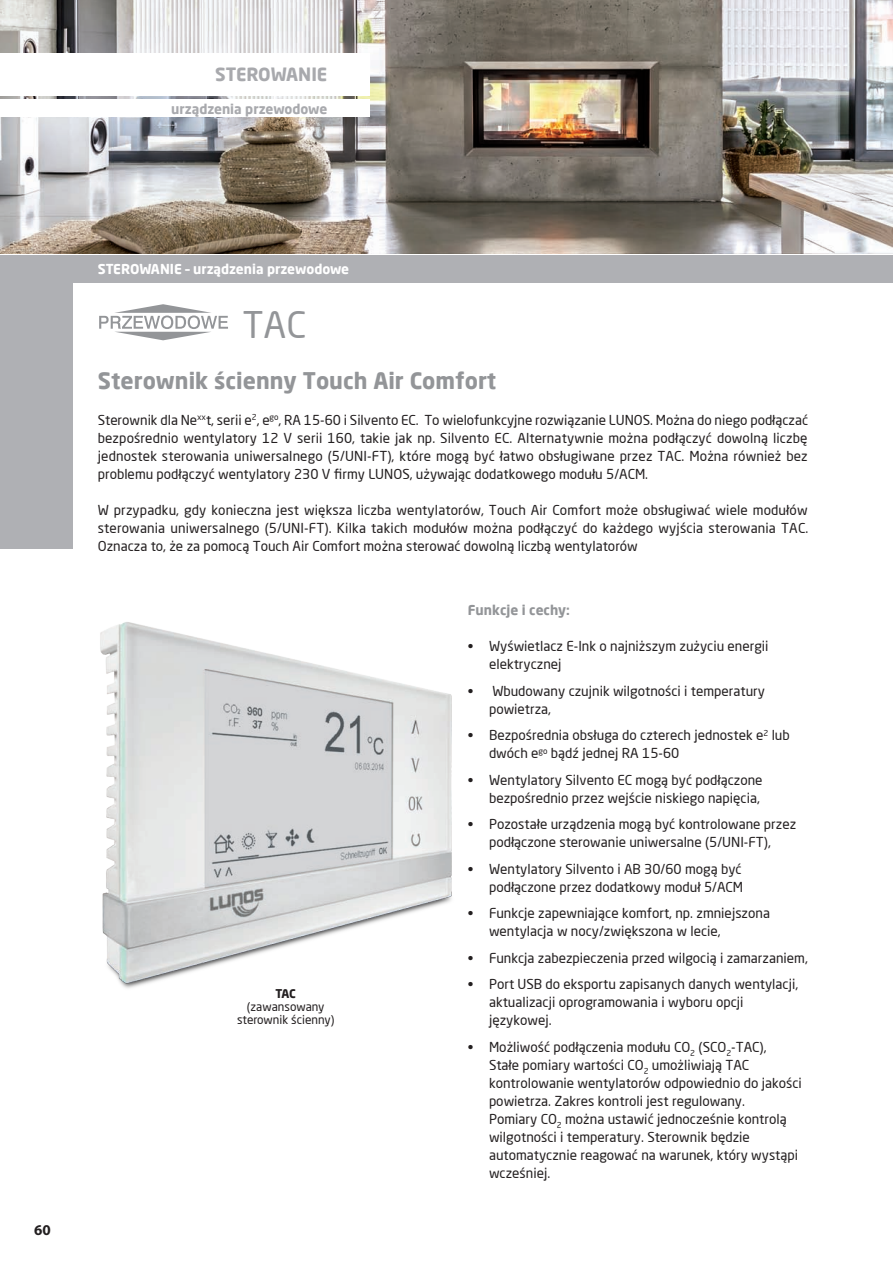
<style>
.page{position:relative;width:893px;height:1263px;background:#fff}
.page>*{position:absolute;margin:0;border:0;box-sizing:border-box;transform-origin:0 0}
.t1{font:36px "Neo Sans Pro";color:#939598}
.t2{font:700 22.5px "Neo Sans Pro";color:#939598}
.t3{font:700 18px "Neo Sans Pro";color:#a8a9ad}
.t4{font:700 15px "Myriad Pro";color:#231f20}
.t5{font:13.5px/18px "Neo Sans Pro";color:#231f20}
.t6{font:700 13.5px "Neo Sans Pro";color:#fff}
.t7{font:700 13.5px "Neo Sans Pro";color:#a8a9ad}
.t8{font:700 13.5px "Neo Sans Pro";color:#939598}
.t9{font:11.85px/13.2px "Neo Sans Pro";color:#231f20;text-align:center}
.t10{font:700 11.85px "Neo Sans Pro";color:#231f20}
</style>
<div class="page">
<div style="left:0;top:268px;width:72px;height:280px;background:#afb0b4"></div>
<div style="left:0;top:255px;width:893px;height:28px;background:#afb0b4"></div>
<img style="left:0;top:0;width:893px;height:253px">
<img style="left:100px;top:622px;width:352px;height:366px">
<svg style="left:99px;top:304px;width:129px;height:36px"></svg>
<div style="left:0;top:53px;width:370px;height:42px;background:#fff"></div>
<div style="left:0;top:100px;width:370px;height:17px;background:#fff"></div>
<h3 class="t3" style="left:215px;top:63px;width:114px">STEROWANIE</h3>
<p class="t7" style="left:171px;top:100px;width:158px">urządzenia przewodowe</p>
<p class="t4" style="left:34px;top:1220px;width:18px">60</p>
<p class="t6" style="left:98px;top:260px;width:253px">STEROWANIE – urządzenia przewodowe</p>
<h1 class="t1" style="left:242px;top:303px;width:65px">TAC</h1>
<h2 class="t2" style="left:98px;top:366px;width:400px">Sterownik ścienny Touch Air Comfort</h2>
<p class="t5" style="left:98px;top:411px;width:712px;text-align:justify">Sterownik dla Ne<sup>xx</sup>t, serii e<sup>2</sup>, e<sup>go</sup>, RA 15-60 i Silvento EC. To wielofunkcyjne rozwiązanie LUNOS. Można do niego podłączać bezpośrednio wentylatory 12 V serii 160, takie jak np. Silvento EC. Alternatywnie można podłączyć dowolną liczbę jednostek sterowania uniwersalnego (5/UNI-FT), które mogą być łatwo obsługiwane przez TAC. Można również bez problemu podłączyć wentylatory 230 V firmy LUNOS, używając dodatkowego modułu 5/ACM.</p>
<p class="t5" style="left:98px;top:501px;width:712px;text-align:justify">W przypadku, gdy konieczna jest większa liczba wentylatorów, Touch Air Comfort może obsługiwać wiele modułów sterowania uniwersalnego (5/UNI-FT). Kilka takich modułów można podłączyć do każdego wyjścia sterowania TAC.<br>Oznacza to, że za pomocą Touch Air Comfort można sterować dowolną liczbą wentylatorów</p>
<p class="t10" style="left:275px;top:986px;width:22px">TAC</p>
<p class="t9" style="left:237px;top:1000px;width:99px">(zawansowany sterownik ścienny)</p>
<p class="t8" style="left:468px;top:601px;width:104px">Funkcje i cechy:</p>
<p class="t5" style="left:489px;top:637px;width:281px;text-indent:-21px">• Wyświetlacz E-Ink o najniższym zużyciu energii elektrycznej</p>
<p class="t5" style="left:489px;top:681px;width:278px;text-indent:-21px">• Wbudowany czujnik wilgotności i temperatury powietrza,</p>
<p class="t5" style="left:489px;top:726px;width:302px;text-indent:-21px">• Bezpośrednia obsługa do czterech jednostek e<sup>2</sup> lub dwóch e<sup>go</sup> bądź jednej RA 15-60</p>
<p class="t5" style="left:468px;top:770px;width:296px;text-align:right">• Wentylatory Silvento EC mogą być podłączone bezpośrednio przez wejście niskiego napięcia,</p>
<p class="t5" style="left:468px;top:815px;width:330px;text-align:center">• Pozostałe urządzenia mogą być kontrolowane przez podłączone sterowanie uniwersalne (5/UNI-FT),</p>
<p class="t5" style="left:468px;top:859px;width:277px;text-align:right">• Wentylatory Silvento i AB 30/60 mogą być podłączone przez dodatkowy moduł 5/ACM</p>
<p class="t5" style="left:489px;top:904px;width:282px;text-indent:-21px">• Funkcje zapewniające komfort, np. zmniejszona wentylacja w nocy/zwiększona w lecie,</p>
<p class="t5" style="left:468px;top:948px;width:342px">• Funkcja zabezpieczenia przed wilgocią i zamarzaniem,</p>
<p class="t5" style="left:489px;top:975px;width:311px;text-indent:-21px">• Port USB do eksportu zapisanych danych wentylacji, aktualizacji oprogramowania i wyboru opcji językowej.</p>
<p class="t5" style="left:489px;top:1037px;width:314px;text-indent:-21px">• Możliwość podłączenia modułu CO<sub>2</sub> (SCO<sub>2</sub>-TAC),<br>Stałe pomiary wartości CO<sub>2</sub> umożliwiają TAC kontrolowanie wentylatorów odpowiednio do jakości powietrza. Zakres kontroli jest regulowany.<br>Pomiary CO<sub>2</sub> można ustawić jednocześnie kontrolą wilgotności i temperatury. Sterownik będzie automatycznie reagować na warunek, który wystąpi wcześniej.</p>
</div>
